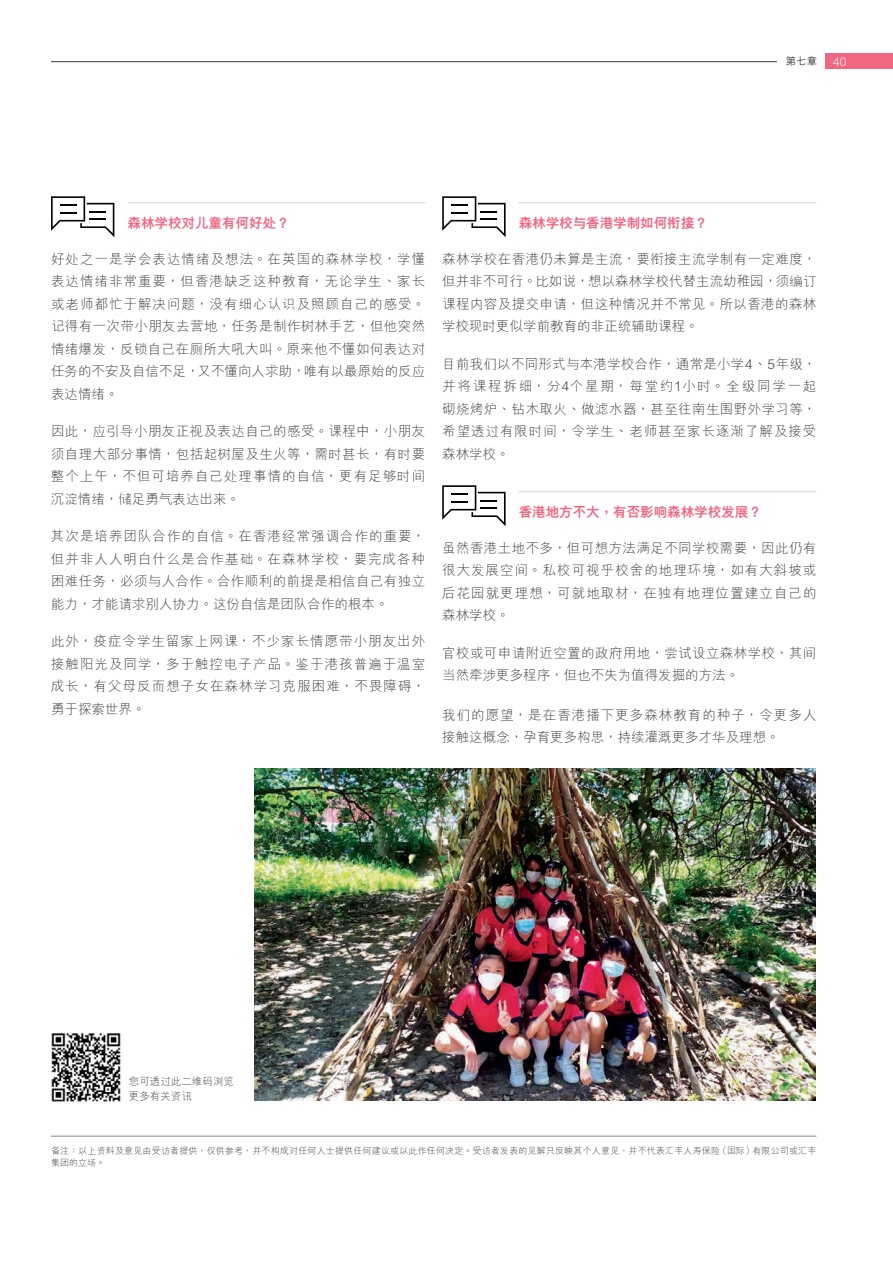
<style>
.page{position:relative;width:893px;height:1263px;background:#fff}
.page>*{position:absolute;margin:0;border:0;box-sizing:border-box;transform-origin:0 0}
.t1{font:300 13.5px/22.5px "M Hei PR Cfor HSBC";letter-spacing:.03em;color:#3e3e3f;text-align:justify}
.t2{font:300 13.5px/22.5px "M Hei PR Cfor HSBC";letter-spacing:.075em;color:#3e3e3f}
.t3{font:800 13.5px "M Hei PR Cfor HSBC";color:#f16681}
.t4{font:300 12px "M Hei H Kfor HSBC";color:#fff}
.t5{font:300 10.5px/15px "M Hei PR Cfor HSBC";color:#3e3e3f}
.t6{font:500 10.5px "M Hei PR Cfor HSBC";color:#3e3e3f}
.t7{font:300 9px/12px "M Hei PR Cfor HSBC";letter-spacing:.02em;color:#3e3e3f}
.s1{font-family:"M Hei H Kfor HSBC"}
</style>
<div class="page">
<div style="left:825px;top:53px;width:68px;height:16px;background:#f16681"></div>
<hr style="left:51px;top:61px;width:726px;height:1px;background:#3e3e3f">
<hr style="left:128px;top:202px;width:297px;height:1px;background:#d1d2d4">
<svg style="left:51px;top:196px;width:63px;height:41px"></svg>
<hr style="left:519px;top:202px;width:297px;height:1px;background:#d1d2d4">
<svg style="left:442px;top:196px;width:64px;height:41px"></svg>
<hr style="left:519px;top:491px;width:297px;height:1px;background:#d1d2d4">
<svg style="left:442px;top:485px;width:64px;height:41px"></svg>
<img style="left:51px;top:1033px;width:70px;height:69px">
<img style="left:255px;top:769px;width:561px;height:331px">
<hr style="left:51px;top:1135px;width:765px;height:2px;background:#939598">
<p class="t6" style="left:786px;top:55px;width:33px">第七章</p>
<p class="t4" style="left:833px;top:55px;width:15px">40</p>
<p class="t3" style="left:128px;top:215px;width:163px">森林学校对儿童有何好处<span class="s1">？</span></p>
<p class="t1" style="left:51px;top:248px;width:376px">好处之一是学会表达情绪及想法<span class="s1">。</span>在英国的森林学校<span class="s1">，</span>学懂表达情绪非常重要<span class="s1">，</span>但香港缺乏这种教育<span class="s1">，</span>无论学生丶家长或老师都忙于解决问题<span class="s1">，</span>没有细心认识及照顾自己的感受<span class="s1">。</span>记得有一次带小朋友去营地<span class="s1">，</span>任务是制作树林手艺<span class="s1">，</span>但他突然情绪爆发<span class="s1">，</span>反锁自己在厕所大吼大叫<span class="s1">。</span>原来他不懂如何表达对任务的不安及自信不足<span class="s1">，</span>又不懂向人求助<span class="s1">，</span>唯有以最原始的反应表达情绪<span class="s1">。</span></p>
<p class="t1" style="left:51px;top:420px;width:376px">因此<span class="s1">，</span>应引导小朋友正视及表达自己的感受<span class="s1">。</span>课程中<span class="s1">，</span>小朋友须自理大部分事情<span class="s1">，</span>包括起树屋及生火等<span class="s1">，</span>需时甚长<span class="s1">，</span>有时要整个上午<span class="s1">，</span>不但可培养自己处理事情的自信<span class="s1">，</span>更有足够时间沉淀情绪<span class="s1">，</span>储足勇气表达出来<span class="s1">。</span></p>
<p class="t1" style="left:51px;top:525px;width:376px">其次是培养团队合作的自信<span class="s1">。</span>在香港经常强调合作的重要<span class="s1">，</span>但并非人人明白什么是合作基础<span class="s1">。</span>在森林学校<span class="s1">，</span>要完成各种困难任务<span class="s1">，</span>必须与人合作<span class="s1">。</span>合作顺利的前提是相信自己有独立能力<span class="s1">，</span>才能请求别人协力<span class="s1">。</span>这份自信是团队合作的根本<span class="s1">。</span></p>
<p class="t1" style="left:51px;top:630px;width:376px">此外<span class="s1">，</span>疫症令学生留家上网课<span class="s1">，</span>不少家长情愿带小朋友出外接触阳光及同学<span class="s1">，</span>多于触控电子产品<span class="s1">。</span>鉴于港孩普遍于温室成长<span class="s1">，</span>有父母反而想子女在森林学习克服困难<span class="s1">，</span>不畏障碍<span class="s1">，</span>勇于探索世界<span class="s1">。</span></p>
<p class="t3" style="left:519px;top:215px;width:190px">森林学校与香港学制如何衔接<span class="s1">？</span></p>
<p class="t1" style="left:442px;top:248px;width:376px">森林学校在香港仍未算是主流<span class="s1">，</span>要衔接主流学制有一定难度<span class="s1">，</span>但并非不可行<span class="s1">。</span>比如说<span class="s1">，</span>想以森林学校代替主流幼稚园<span class="s1">，</span>须编订课程内容及提交申请<span class="s1">，</span>但这种情况并不常见<span class="s1">。</span>所以香港的森林学校现时更似学前教育的非正统辅助课程<span class="s1">。</span></p>
<p class="t1" style="left:442px;top:353px;width:376px">目前我们以不同形式与本港学校合作<span class="s1">，</span>通常是小学4丶5年级<span class="s1">，</span>并将课程拆细<span class="s1">，</span>分4个星期<span class="s1">，</span>每堂约1小时<span class="s1">。</span>全级同学一起砌烧烤炉丶钻木取火丶做滤水器<span class="s1">，</span>甚至往南生围野外学习等<span class="s1">，</span>希望透过有限时间<span class="s1">，</span>令学生丶老师甚至家长逐渐了解及接受森林学校<span class="s1">。</span></p>
<p class="t3" style="left:519px;top:504px;width:244px">香港地方不大<span class="s1">，</span>有否影响森林学校发展<span class="s1">？</span></p>
<p class="t1" style="left:442px;top:537px;width:376px">虽然香港土地不多<span class="s1">，</span>但可想方法满足不同学校需要<span class="s1">，</span>因此仍有很大发展空间<span class="s1">。</span>私校可视乎校舍的地理环境<span class="s1">，</span>如有大斜坡或后花园就更理想<span class="s1">，</span>可就地取材<span class="s1">，</span>在独有地理位置建立自己的森林学校<span class="s1">。</span></p>
<p class="t1" style="left:442px;top:642px;width:376px">官校或可申请附近空置的政府用地<span class="s1">，</span>尝试设立森林学校<span class="s1">，</span>其间当然牵涉更多程序<span class="s1">，</span>但也不失为值得发掘的方法<span class="s1">。</span></p>
<p class="t2" style="left:442px;top:704px;width:376px">我们的愿望<span class="s1">，</span>是在香港播下更多森林教育的种子<span class="s1">，</span>令更多人接触这概念<span class="s1">，</span>孕育更多构思<span class="s1">，</span>持续灌溉更多才华及理想<span class="s1">。</span></p>
<p class="t5" style="left:129px;top:1074px;width:106px">您可透过此二维码浏览更多有关资讯</p>
<p class="t7" style="left:51px;top:1145px;width:767px">备注<span class="s1">：</span>以上资料及意见由受访者提供<span class="s1">，</span>仅供参考<span class="s1">，</span>并不构成对任何人士提供任何建议或以此作任何决定<span class="s1">。</span>受访者发表的见解只反映其个人意见<span class="s1">，</span>并不代表汇丰人寿保险（国际）有限公司或汇丰集团的立场<span class="s1">。</span></p>
</div>
